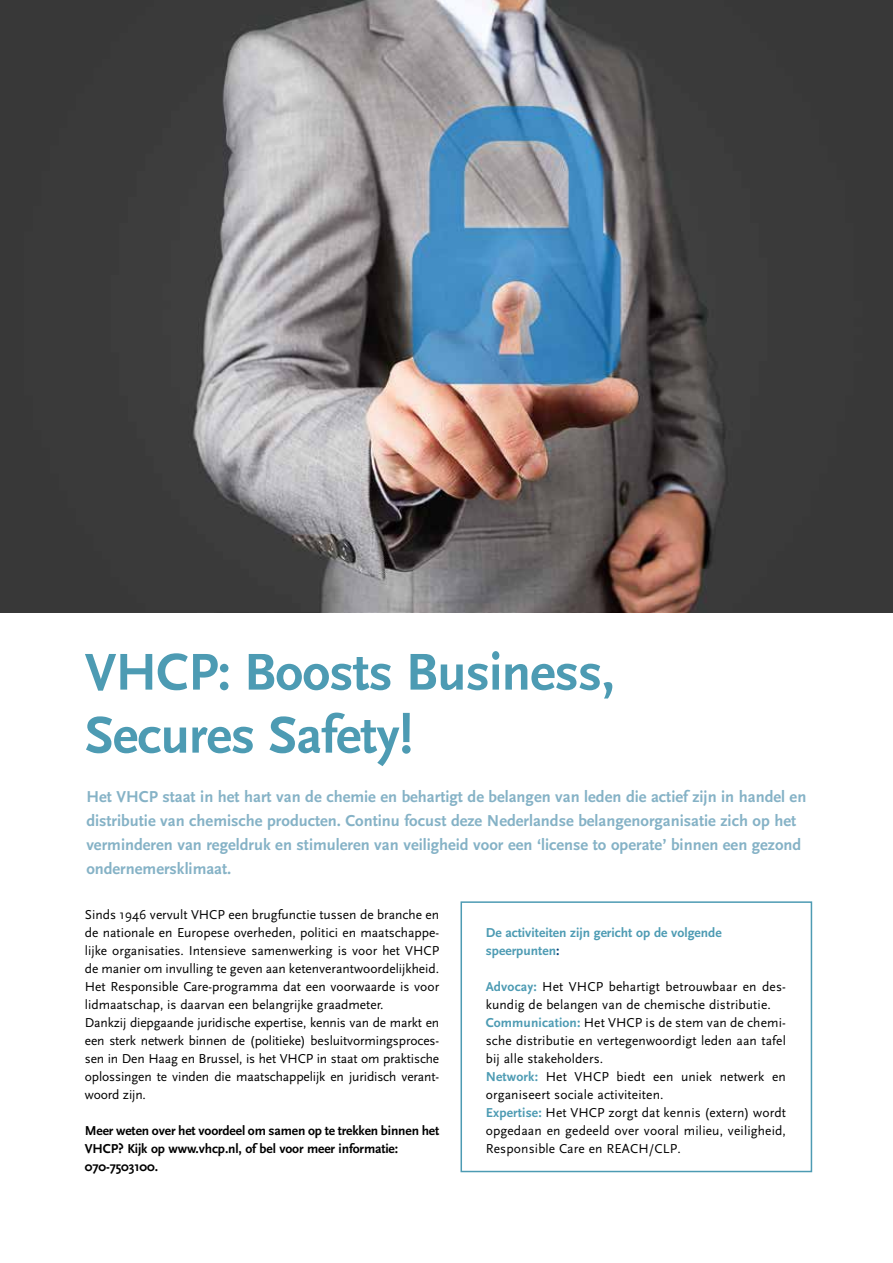
<style>
.page{position:relative;width:893px;height:1263px;background:#fff}
.page>*{position:absolute;margin:0;border:0;box-sizing:border-box;transform-origin:0 0}
.t1{font:700 54px/63px "AD Scala Sans";letter-spacing:-.015em;color:#4d9bb3}
.t2{font:700 16.5px/24px "AD Scala Sans";color:#85b2c6}
.t3{font:13.5px/18px "AD Scala Sans Romein";color:#000}
.t4{font:700 13.5px/18px "AD Scala Sans";letter-spacing:-.01em;color:#000}
.t5{font:700 13.5px/18px "AD Scala Sans";color:#4d9bb3}
.s1{color:#004177}
.s2{font-family:"AD Scala Sans";font-weight:700;color:#4d9bb3}
</style>
<div class="page">
<img style="left:0;top:0;width:893px;height:613px">
<div style="left:460px;top:901px;width:352px;height:271px;border:2px solid #4d9bb3"></div>
<h1 class="t1" style="left:85px;top:642px;width:532px">VHCP: Boosts Business,<br>Secures Safety!</h1>
<p class="t2" style="left:86px;top:785px;width:721px">Het VHCP staat in het hart van de chemie en behartigt de belangen van leden die actief zijn in handel en distributie van chemische producten. Continu focust deze Nederlandse belangenorganisatie zich op het verminderen van regeldruk en stimuleren van veiligheid voor een ‘license to operate’ binnen een gezond ondernemersklimaat.</p>
<p class="t3" style="left:85px;top:906px;width:356px">Sinds 1946 vervult VHCP een brugfunctie tussen de branche en de nationale en Europese overheden, politici en maatschappe&shy;lijke organisaties. Intensieve samenwerking is voor het VHCP de manier om invulling te geven aan ketenverantwoordelijkheid.<br>Het Responsible Care-programma dat een voorwaarde is voor lidmaatschap, is daarvan een belangrijke graadmeter.<br>Dankzij diepgaande juridische expertise, kennis van de markt en een sterk netwerk binnen de (politieke) besluitvormingsproces&shy;sen in Den Haag en Brussel, is het VHCP in staat om praktische oplossingen te vinden die maatschappelijk en juridisch verant&shy;woord zijn.</p>
<p class="t4" style="left:85px;top:1122px;width:356px">Meer weten over het voordeel om samen op te trekken binnen het<br>VHCP? Kijk op www.vhcp.nl, of bel voor meer informatie:<br>070-7503100.</p>
<p class="t5" style="left:486px;top:924px;width:237px">De activiteiten zijn gericht op de volgende speerpunten<span class="s1">:</span></p>
<p class="t3" style="left:486px;top:978px;width:302px"><span class="s2">Advocay:</span> Het VHCP behartigt betrouwbaar en des&shy;kundig de belangen van de chemische distributie.<br><span class="s2">Communication:</span> Het VHCP is de stem van de chemi&shy;sche distributie en vertegenwoordigt leden aan tafel bij alle stakeholders.<br><span class="s2">Network:</span> Het VHCP biedt een uniek netwerk en organiseert sociale activiteiten.<br><span class="s2">Expertise:</span> Het VHCP zorgt dat kennis (extern) wordt opgedaan en gedeeld over vooral milieu, veiligheid, Responsible Care en REACH/CLP.</p>
</div>
